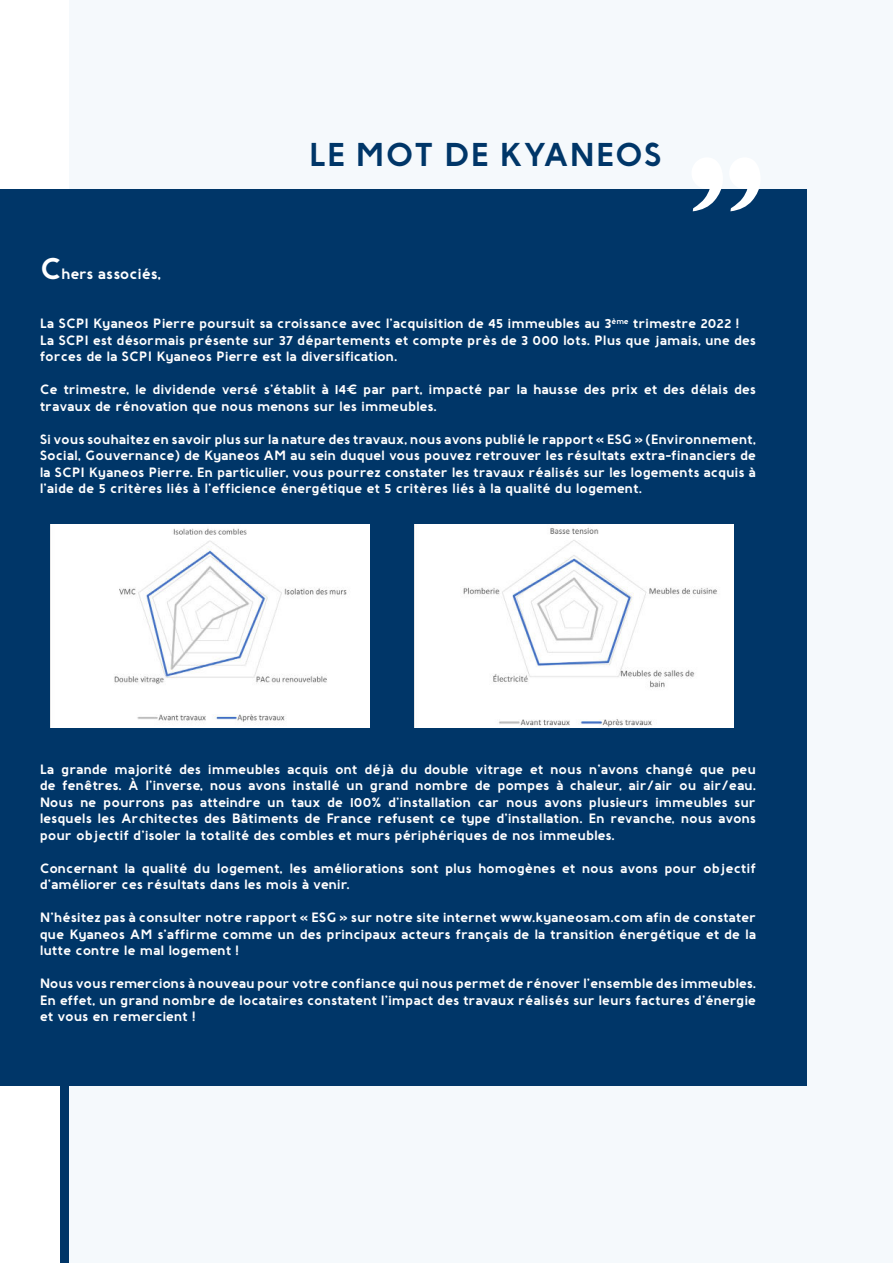
<style>
.page{position:relative;width:893px;height:1263px;background:#fff}
.page>*{position:absolute;margin:0;border:0;box-sizing:border-box;transform-origin:0 0}
.t1{font:700 33px "Baufra W01";color:#003668}
.t2{font:700 15px "Baufra W01";letter-spacing:-.01em;color:#fff}
.t3{font:700 13.5px/16.5px "Baufra W01";letter-spacing:-.01em;color:#fff;text-align:justify}
.s1{font-size:30px}
</style>
<div class="page">
<div style="left:60px;top:914px;width:12px;height:349px;background:#003668"></div>
<div style="left:69px;top:0;width:824px;height:1263px;background:#f5f9fc"></div>
<div style="left:0;top:190px;width:807px;height:896px;background:#003668"></div>
<svg style="left:729px;top:189px;width:32px;height:22px"></svg>
<svg style="left:691px;top:189px;width:32px;height:22px"></svg>
<img style="left:50px;top:525px;width:319px;height:203px">
<img style="left:415px;top:525px;width:319px;height:203px">
<h1 class="t1" style="left:308px;top:137px;width:355px">LE MOT DE KYANEOS</h1>
<p class="t2" style="left:40px;top:265px;width:123px"><span class="s1">C</span>hers associés,</p>
<p class="t3" style="left:40px;top:315px;width:718px;text-align:left">La SCPI Kyaneos Pierre poursuit sa croissance avec l’acquisition de 45 immeubles au 3<sup>ème</sup> trimestre 2022 !<br>La SCPI est désormais présente sur 37 départements et compte près de 3 000 lots. Plus que jamais, une des forces de la SCPI Kyaneos Pierre est la diversification.</p>
<p class="t3" style="left:40px;top:381px;width:718px">Ce trimestre, le dividende versé s’établit à 14€ par part, impacté par la hausse des prix et des délais des travaux de rénovation que nous menons sur les immeubles.</p>
<p class="t3" style="left:40px;top:431px;width:718px">Si vous souhaitez en savoir plus sur la nature des travaux, nous avons publié le rapport « ESG » (Environnement, Social, Gouvernance) de Kyaneos AM au sein duquel vous pouvez retrouver les résultats extra-financiers de la SCPI Kyaneos Pierre. En particulier, vous pourrez constater les travaux réalisés sur les logements acquis à l’aide de 5 critères liés à l’efficience énergétique et 5 critères liés à la qualité du logement.</p>
<p class="t3" style="left:40px;top:761px;width:718px">La grande majorité des immeubles acquis ont déjà du double vitrage et nous n’avons changé que peu de fenêtres. À l’inverse, nous avons installé un grand nombre de pompes à chaleur, air/air ou air/eau.<br>Nous ne pourrons pas atteindre un taux de 100% d’installation car nous avons plusieurs immeubles sur lesquels les Architectes des Bâtiments de France refusent ce type d’installation. En revanche, nous avons pour objectif d’isoler la totalité des combles et murs périphériques de nos immeubles.</p>
<p class="t3" style="left:40px;top:860px;width:718px">Concernant la qualité du logement, les améliorations sont plus homogènes et nous avons pour objectif d’améliorer ces résultats dans les mois à venir.</p>
<p class="t3" style="left:40px;top:909px;width:718px">N’hésitez pas à consulter notre rapport « ESG » sur notre site internet www.kyaneosam.com afin de constater que Kyaneos AM s’affirme comme un des principaux acteurs français de la transition énergétique et de la lutte contre le mal logement !</p>
<p class="t3" style="left:40px;top:975px;width:718px">Nous vous remercions à nouveau pour votre confiance qui nous permet de rénover l’ensemble des immeubles.<br>En effet, un grand nombre de locataires constatent l’impact des travaux réalisés sur leurs factures d’énergie et vous en remercient !</p>
</div>
